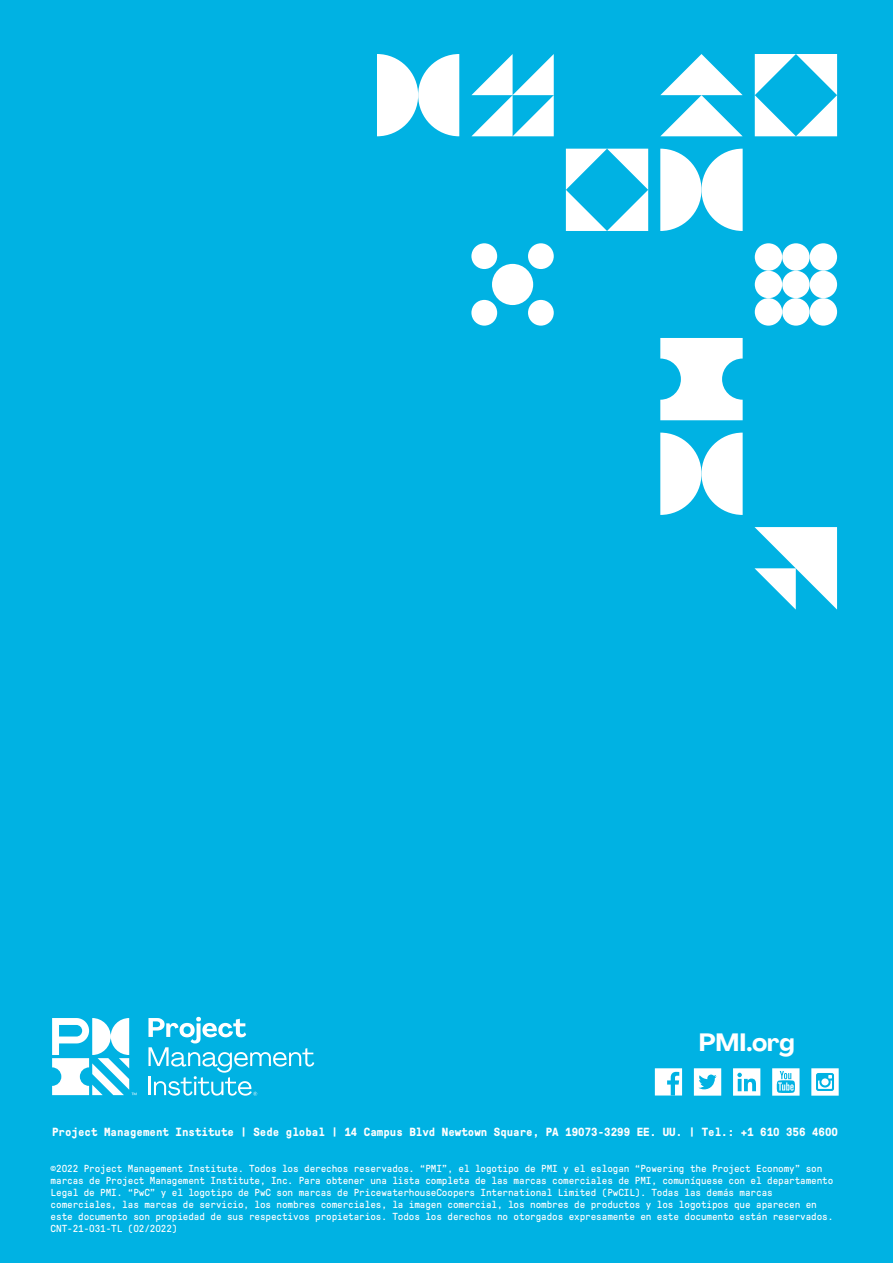
<style>
.page{position:relative;width:893px;height:1263px;background:#00b2e3}
.page>*{position:absolute;margin:0;border:0;box-sizing:border-box;transform-origin:0 0}
.t1{font:700 24.75px "Agrandir";color:#fff}
.t2{font:700 11.85px "GT Pressura Mono";color:#fff}
.t3{font:10.2px/12px "GT Pressura Mono";letter-spacing:-.01em;color:#fff}
</style>
<div class="page">
<svg style="left:52px;top:1018px;width:85px;height:77px"></svg>
<svg style="left:148px;top:1017px;width:166px;height:79px"></svg>
<svg style="left:660px;top:338px;width:83px;height:82px"></svg>
<svg style="left:471px;top:54px;width:83px;height:82px"></svg>
<svg style="left:754px;top:527px;width:83px;height:83px"></svg>
<svg style="left:660px;top:54px;width:83px;height:82px"></svg>
<svg style="left:660px;top:433px;width:83px;height:82px"></svg>
<svg style="left:377px;top:54px;width:82px;height:82px"></svg>
<div style="left:492px;top:264px;width:41px;height:41px;background:#fff;border-radius:50%"></div>
<div style="left:528px;top:300px;width:26px;height:26px;background:#fff;border-radius:50%"></div>
<div style="left:471px;top:300px;width:26px;height:26px;background:#fff;border-radius:50%"></div>
<div style="left:528px;top:243px;width:26px;height:26px;background:#fff;border-radius:50%"></div>
<div style="left:471px;top:243px;width:26px;height:26px;background:#fff;border-radius:50%"></div>
<svg style="left:566px;top:149px;width:82px;height:82px"></svg>
<svg style="left:755px;top:54px;width:82px;height:82px"></svg>
<div style="left:755px;top:298px;width:27px;height:28px;background:#fff;border-radius:50%"></div>
<div style="left:782px;top:298px;width:28px;height:28px;background:#fff;border-radius:50%"></div>
<div style="left:810px;top:298px;width:27px;height:28px;background:#fff;border-radius:50%"></div>
<div style="left:755px;top:271px;width:27px;height:27px;background:#fff;border-radius:50%"></div>
<div style="left:782px;top:271px;width:28px;height:27px;background:#fff;border-radius:50%"></div>
<div style="left:810px;top:271px;width:27px;height:27px;background:#fff;border-radius:50%"></div>
<div style="left:755px;top:243px;width:27px;height:28px;background:#fff;border-radius:50%"></div>
<div style="left:782px;top:243px;width:28px;height:28px;background:#fff;border-radius:50%"></div>
<div style="left:810px;top:243px;width:27px;height:28px;background:#fff;border-radius:50%"></div>
<svg style="left:660px;top:149px;width:83px;height:82px"></svg>
<svg style="left:655px;top:1068px;width:27px;height:27px"></svg>
<svg style="left:733px;top:1068px;width:27px;height:28px"></svg>
<svg style="left:694px;top:1068px;width:27px;height:28px"></svg>
<svg style="left:772px;top:1068px;width:27px;height:28px"></svg>
<svg style="left:811px;top:1068px;width:28px;height:28px"></svg>
<h1 class="t1" style="left:699px;top:1026px;width:98px">PMI.org</h1>
<p class="t2" style="left:52px;top:1125px;width:787px">Project Management Institute | Sede global | 14 Campus Blvd Newtown Square, PA 19073-3299 EE. UU. | Tel.: +1 610 356 4600</p>
<p class="t3" style="left:51px;top:1162px;width:784px">©2022 Project Management Institute. Todos los derechos reservados. “PMI”, el logotipo de PMI y el eslogan “Powering the Project Economy” son marcas de Project Management Institute, Inc. Para obtener una lista completa de las marcas comerciales de PMI, comuníquese con el departamento Legal de PMI. “PwC” y el logotipo de PwC son marcas de PricewaterhouseCoopers International Limited (PwCIL). Todas las demás marcas comerciales, las marcas de servicio, los nombres comerciales, la imagen comercial, los nombres de productos y los logotipos que aparecen en este documento son propiedad de sus respectivos propietarios. Todos los derechos no otorgados expresamente en este documento están reservados.<br>CNT-21-031-TL (02/2022)</p>
</div>
